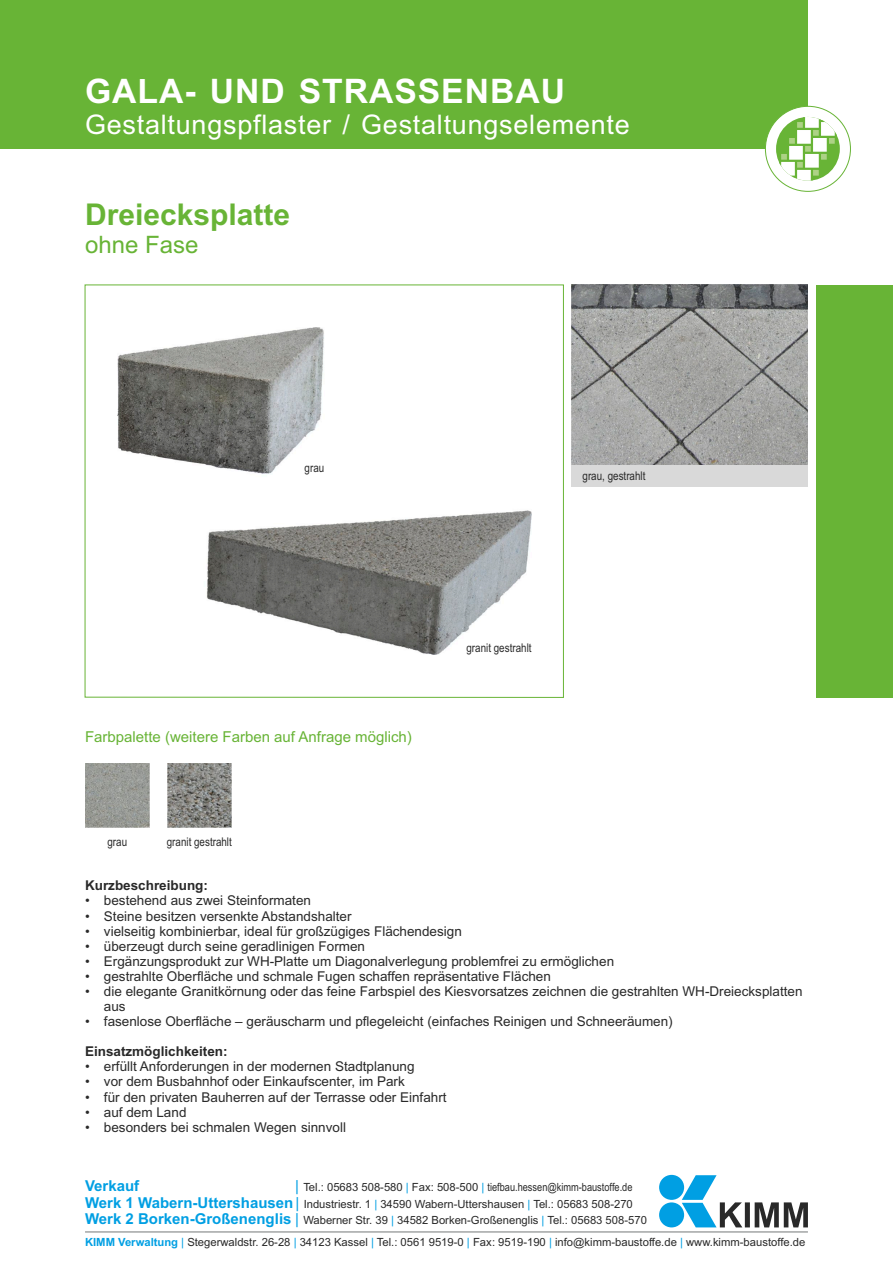
<style>
.page{position:relative;width:893px;height:1263px;background:#fff}
.page>*{position:absolute;margin:0;border:0;box-sizing:border-box;transform-origin:0 0}
.t1{font:700 33.75px "Arial";letter-spacing:.03em;color:#fff}
.t2{font:700 30px "Arial";color:#68b436}
.t3{font:27px "Arial";letter-spacing:.03em;color:#fff}
.t4{font:24px "Arial";color:#68b436}
.t5{font:700 15px/16.8px "Arial";color:#009fe3}
.t6{font:15px "Arial";color:#68b436}
.t7{font:15px "Arial";color:#009fe3}
.t8{font:13.5px/15.1px "Arial";color:#292929}
.t9{font:700 13.5px "Arial";color:#292929}
.t10{font:12px "Arial Narrow";color:#292929}
.t11{font:11.25px/16.8px "Arial";color:#292929}
.t12{font:11.25px "Arial Narrow";color:#292929}
.t13{font:11.25px "Arial";color:#009fe3}
.s1{font-weight:400}
.s2{font-family:"Arial"}
.s3{font-weight:700;color:#009fe3}
.s4{color:#009fe3}
</style>
<div class="page">
<svg style="left:84px;top:284px;width:480px;height:414px"></svg>
<div style="left:816px;top:285px;width:77px;height:412px;background:#68b436"></div>
<div style="left:0;top:0;width:808px;height:149px;background:#68b436"></div>
<img style="left:572px;top:285px;width:236px;height:181px">
<div style="left:572px;top:466px;width:236px;height:21px;background:#d9d9d9"></div>
<img style="left:85px;top:764px;width:64px;height:64px">
<img style="left:167px;top:764px;width:65px;height:64px">
<hr style="left:85px;top:1231px;width:723px;height:1px;background:#757878">
<div style="left:659px;top:1175px;width:25px;height:25px;background:#009fe3;border-radius:50%"></div>
<div style="left:659px;top:1202px;width:25px;height:25px;background:#009fe3;border-radius:50%"></div>
<svg style="left:682px;top:1175px;width:126px;height:52px"></svg>
<div style="left:765px;top:106px;width:86px;height:86px;background:#fff;border:1px solid #68b436;border-radius:50%"></div>
<svg style="left:776px;top:117px;width:64px;height:64px"></svg>
<svg style="left:779px;top:117px;width:58px;height:64px"></svg>
<h1 class="t1" style="left:85px;top:78px;width:481px">GALA- UND STRASSENBAU</h1>
<h3 class="t3" style="left:85px;top:115px;width:546px">Gestaltungspflaster / Gestaltungselemente</h3>
<h2 class="t2" style="left:85px;top:203px;width:207px">Dreiecksplatte</h2>
<h3 class="t4" style="left:85px;top:236px;width:115px">ohne Fase</h3>
<p class="t10" style="left:305px;top:463px;width:21px">grau</p>
<p class="t10" style="left:583px;top:472px;width:64px">grau, gestrahlt</p>
<p class="t6" style="left:85px;top:731px;width:328px">Farbpalette (weitere Farben auf Anfrage möglich)</p>
<p class="t10" style="left:107px;top:837px;width:21px">grau</p>
<p class="t10" style="left:167px;top:837px;width:67px">granit gestrahlt</p>
<p class="t10" style="left:466px;top:644px;width:67px">granit gestrahlt</p>
<p class="t9" style="left:85px;top:880px;width:125px">Kurzbeschreibung:</p>
<p class="t8" style="left:85px;top:894px;width:228px">• bestehend aus zwei Steinformaten</p>
<p class="t8" style="left:85px;top:909px;width:268px">• Steine besitzen versenkte Abstandshalter</p>
<p class="t8" style="left:85px;top:924px;width:378px">• vielseitig kombinierbar, ideal für großzügiges Flächendesign</p>
<p class="t8" style="left:85px;top:940px;width:282px">• überzeugt durch seine geradlinigen Formen</p>
<p class="t8" style="left:85px;top:955px;width:531px">• Ergänzungsprodukt zur WH-Platte um Diagonalverlegung problemfrei zu ermöglichen</p>
<p class="t8" style="left:85px;top:970px;width:467px">• gestrahlte Oberfläche und schmale Fugen schaffen repräsentative Flächen</p>
<p class="t8" style="left:104px;top:985px;width:700px;text-indent:-19px">• die elegante Granitkörnung oder das feine Farbspiel des Kiesvorsatzes zeichnen die gestrahlten WH-Dreiecksplatten aus</p>
<p class="t8" style="left:85px;top:1015px;width:589px">• fasenlose Oberfläche – geräuscharm und pflegeleicht (einfaches Reinigen und Schneeräumen)</p>
<p class="t9" style="left:85px;top:1046px;width:144px">Einsatzmöglichkeiten:</p>
<p class="t8" style="left:85px;top:1060px;width:331px">• erfüllt Anforderungen in der modernen Stadtplanung</p>
<p class="t8" style="left:85px;top:1075px;width:321px">• vor dem Busbahnhof oder Einkaufscenter, im Park</p>
<p class="t8" style="left:85px;top:1090px;width:363px">• für den privaten Bauherren auf der Terrasse oder Einfahrt</p>
<p class="t8" style="left:85px;top:1105px;width:103px">• auf dem Land</p>
<p class="t8" style="left:85px;top:1120px;width:263px">• besonders bei schmalen Wegen sinnvoll</p>
<p class="t5" style="left:85px;top:1178px;width:216px">Verkauf<br>Werk 1 Wabern-Uttershausen<span class="s1">|<br></span>Werk 2 Borken-Großenenglis <span class="s1">|</span></p>
<p class="t7" style="left:295px;top:1180px;width:5px">|</p>
<p class="t13" style="left:406px;top:1182px;width:4px">|</p>
<p class="t13" style="left:481px;top:1182px;width:4px">|</p>
<p class="t12" style="left:303px;top:1182px;width:331px"><span class="s2">Tel.: 05683 508-580 Fax: 508-500</span> tiefbau.hessen@kimm-baustoffe.de</p>
<p class="t11" style="left:303px;top:1196px;width:345px">Industriestr. 1 34590 Wabern-Uttershausen Tel.: 05683 508-270<br>Waberner Str. 39 34582 Borken-Großenenglis Tel.: 05683 508-570</p>
<p class="t13" style="left:374px;top:1199px;width:4px">|</p>
<p class="t13" style="left:528px;top:1199px;width:4px">|</p>
<p class="t13" style="left:391px;top:1216px;width:4px">|</p>
<p class="t13" style="left:542px;top:1216px;width:4px">|</p>
<p class="t11" style="left:85px;top:1234px;width:722px"><span class="s3">KIMM Verwaltung</span> <span class="s4">|</span> Stegerwaldstr. 26-28 <span class="s4">|</span> 34123 Kassel <span class="s4">|</span> Tel.: 0561 9519-0 <span class="s4">|</span> Fax: 9519-190 <span class="s4">|</span> info@kimm-baustoffe.de <span class="s4">|</span> www.kimm-baustoffe.de</p>
</div>
